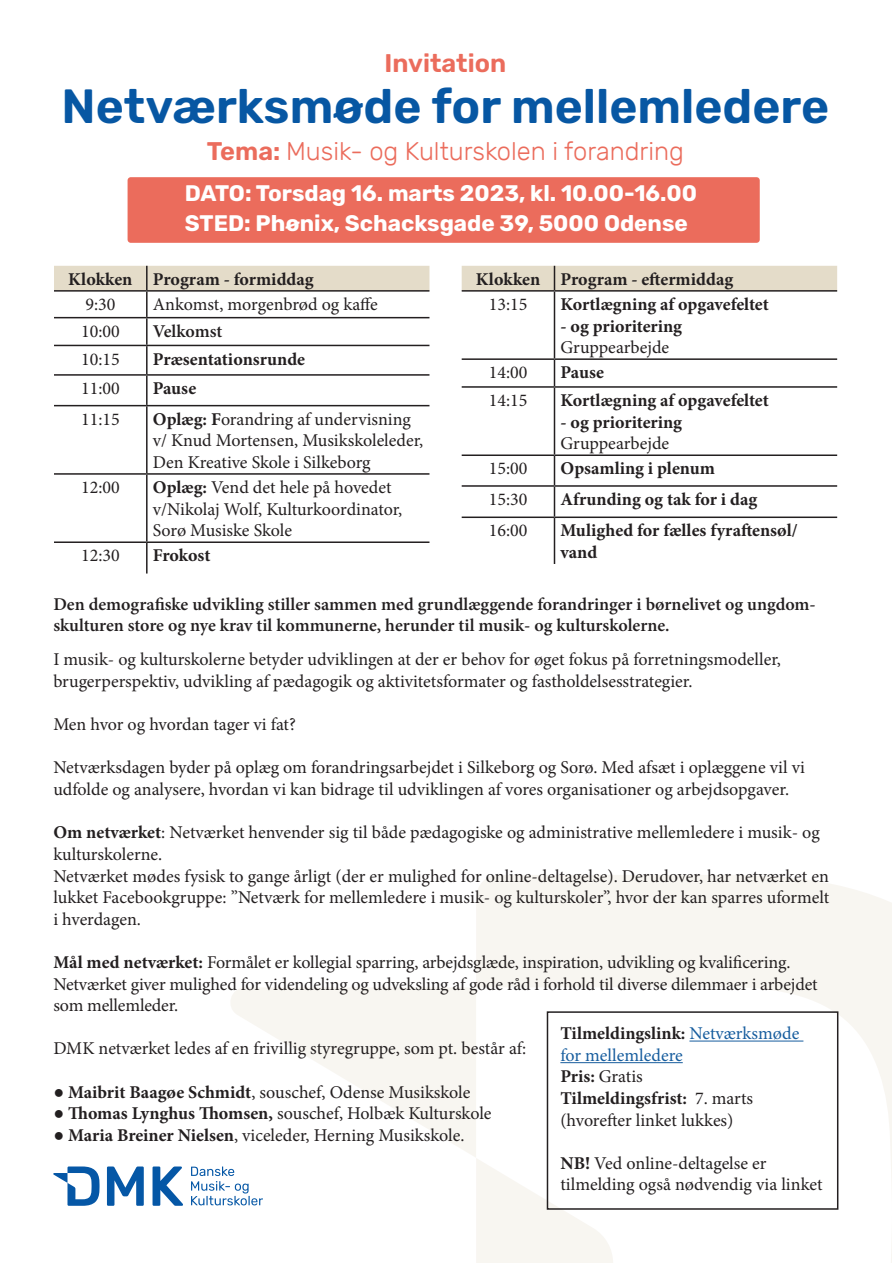
<style>
.page{position:relative;width:893px;height:1263px;background:#fff}
.page>*{position:absolute;margin:0;border:0;box-sizing:border-box;transform-origin:0 0}
.t1{font:600 48px "Rubik";color:#0757a3}
.t2{font:300 25.5px "Rubik";color:#eb6c5c}
.t3{font:600 25.5px "Rubik";color:#eb6c5c}
.t4{font:700 22.5px/30px "Rubik";color:#fff}
.t5{font:18px/21.6px "Minion Pro";letter-spacing:-.005em;color:#231f20}
.t6{font:700 18px/21.6px "Minion Pro";color:#231f20}
.t7{font:600 18px/21.6px "Minion Pro";color:#231f20}
.s1{font-weight:600}
.s2{font-weight:700}
.s3{font-family:"Helvetica"}
.s4{font-weight:400;color:#175d9e}
.s5{font-weight:400}
</style>
<div class="page">
<svg style="left:228px;top:875px;width:664px;height:388px"></svg>
<svg style="left:53px;top:1166px;width:47px;height:40px"></svg>
<svg style="left:107px;top:1166px;width:37px;height:40px"></svg>
<svg style="left:153px;top:1166px;width:30px;height:40px"></svg>
<svg style="left:191px;top:1166px;width:72px;height:39px"></svg>
<div style="left:128px;top:177px;width:632px;height:66px;background:#eb6c5c;border-radius:3px"></div>
<hr style="left:689px;top:1040px;width:114px;height:1px;background:#175d9e">
<hr style="left:560px;top:1062px;width:123px;height:1px;background:#175d9e">
<div style="left:54px;top:266px;width:375px;height:24px;background:#e4dcc9"></div>
<hr style="left:146px;top:266px;width:2px;height:24px;background:#231f20">
<hr style="left:54px;top:290px;width:93px;height:2px;background:#231f20">
<hr style="left:54px;top:317px;width:93px;height:1px;background:#231f20">
<hr style="left:147px;top:317px;width:282px;height:1px;background:#231f20">
<hr style="left:54px;top:345px;width:93px;height:1px;background:#231f20">
<hr style="left:147px;top:345px;width:282px;height:1px;background:#231f20">
<hr style="left:54px;top:374px;width:93px;height:2px;background:#231f20">
<hr style="left:54px;top:405px;width:93px;height:1px;background:#231f20">
<hr style="left:54px;top:473px;width:93px;height:2px;background:#231f20">
<hr style="left:147px;top:473px;width:282px;height:2px;background:#231f20">
<hr style="left:54px;top:541px;width:93px;height:2px;background:#231f20">
<hr style="left:147px;top:290px;width:282px;height:2px;background:#231f20">
<hr style="left:146px;top:292px;width:2px;height:25px;background:#231f20">
<hr style="left:146px;top:318px;width:2px;height:27px;background:#231f20">
<hr style="left:146px;top:346px;width:2px;height:28px;background:#231f20">
<hr style="left:146px;top:406px;width:2px;height:67px;background:#231f20">
<hr style="left:146px;top:475px;width:2px;height:66px;background:#231f20">
<hr style="left:147px;top:541px;width:282px;height:2px;background:#231f20">
<hr style="left:146px;top:543px;width:2px;height:30px;background:#231f20">
<hr style="left:147px;top:374px;width:282px;height:2px;background:#231f20">
<hr style="left:146px;top:376px;width:2px;height:29px;background:#231f20">
<hr style="left:147px;top:405px;width:282px;height:1px;background:#231f20">
<div style="left:462px;top:266px;width:375px;height:24px;background:#e4dcc9"></div>
<hr style="left:462px;top:290px;width:92px;height:2px;background:#231f20">
<hr style="left:462px;top:358px;width:92px;height:2px;background:#231f20">
<hr style="left:554px;top:358px;width:283px;height:2px;background:#231f20">
<hr style="left:462px;top:386px;width:92px;height:2px;background:#231f20">
<hr style="left:554px;top:386px;width:283px;height:2px;background:#231f20">
<hr style="left:462px;top:454px;width:92px;height:2px;background:#231f20">
<hr style="left:462px;top:485px;width:92px;height:2px;background:#231f20">
<hr style="left:462px;top:516px;width:92px;height:2px;background:#231f20">
<hr style="left:554px;top:516px;width:283px;height:2px;background:#231f20">
<hr style="left:554px;top:290px;width:283px;height:2px;background:#231f20">
<hr style="left:554px;top:292px;width:1px;height:66px;background:#231f20">
<svg style="left:554px;top:360px;width:1px;height:26px"></svg>
<hr style="left:554px;top:388px;width:1px;height:66px;background:#231f20">
<hr style="left:554px;top:518px;width:1px;height:46px;background:#231f20">
<hr style="left:554px;top:454px;width:283px;height:2px;background:#231f20">
<svg style="left:554px;top:456px;width:1px;height:60px"></svg>
<hr style="left:554px;top:485px;width:283px;height:2px;background:#231f20">
<div style="left:547px;top:1011px;width:291px;height:199px;border:2px solid #231f20"></div>
<h2 class="t3" style="left:385px;top:49px;width:123px">Invitation</h2>
<h1 class="t1" style="left:62px;top:79px;width:769px">Netværksmøde for mellemledere</h1>
<h2 class="t2" style="left:207px;top:137px;width:479px"><span class="s1">Tema:</span> Musik- og Kulturskolen i forandring</h2>
<p class="t4" style="left:185px;top:179px;width:514px">DATO: Torsdag 16. marts 2023, kl. 10.00-16.00<br>STED: Phønix, Schacksgade 39, 5000 Odense</p>
<p class="t6" style="left:68px;top:268px;width:247px">Klokken Program - formiddag</p>
<p class="t5" style="left:85px;top:293px;width:32px">9:30</p>
<p class="t5" style="left:153px;top:293px;width:226px">Ankomst, morgenbrød og kaffe</p>
<p class="t5" style="left:81px;top:320px;width:40px">10:00</p>
<p class="t7" style="left:153px;top:320px;width:71px">Velkomst</p>
<p class="t5" style="left:81px;top:348px;width:40px">10:15</p>
<p class="t6" style="left:153px;top:348px;width:154px">Præsentationsrunde</p>
<p class="t5" style="left:81px;top:378px;width:40px">11:00</p>
<p class="t6" style="left:153px;top:377px;width:45px">Pause</p>
<p class="t5" style="left:81px;top:408px;width:40px">11:15</p>
<p class="t5" style="left:153px;top:408px;width:272px"><span class="s2">Oplæg: F</span>orandring af undervisning v/ Knud Mortensen, Musikskoleleder,<br>Den Kreative Skole i Silkeborg</p>
<p class="t5" style="left:81px;top:477px;width:40px">12:00</p>
<p class="t5" style="left:153px;top:477px;width:251px"><span class="s2">Oplæg:</span> Vend det hele på hovedet v/Nikolaj Wolf, Kulturkoordinator,<br>Sorø Musiske Skole</p>
<p class="t5" style="left:81px;top:545px;width:40px">12:30</p>
<p class="t6" style="left:153px;top:545px;width:59px">Frokost</p>
<p class="t6" style="left:476px;top:268px;width:259px">Klokken Program - eftermiddag</p>
<p class="t5" style="left:489px;top:293px;width:40px">13:15</p>
<p class="t6" style="left:560px;top:293px;width:210px">Kortlægning af opgavefeltet</p>
<p class="t6" style="left:560px;top:315px;width:123px">- og prioritering</p>
<p class="t5" style="left:560px;top:337px;width:110px">Gruppearbejde</p>
<p class="t5" style="left:489px;top:362px;width:40px">14:00</p>
<p class="t6" style="left:560px;top:361px;width:45px">Pause</p>
<p class="t5" style="left:489px;top:390px;width:40px">14:15</p>
<p class="t6" style="left:560px;top:389px;width:210px">Kortlægning af opgavefeltet</p>
<p class="t6" style="left:560px;top:411px;width:123px">- og prioritering</p>
<p class="t5" style="left:560px;top:433px;width:110px">Gruppearbejde</p>
<p class="t5" style="left:489px;top:458px;width:40px">15:00</p>
<p class="t6" style="left:560px;top:458px;width:156px">Opsamling i plenum</p>
<p class="t5" style="left:489px;top:489px;width:40px">15:30</p>
<p class="t6" style="left:560px;top:488px;width:198px">Afrunding og tak for i dag</p>
<p class="t5" style="left:489px;top:520px;width:40px">16:00</p>
<p class="t6" style="left:560px;top:520px;width:239px">Mulighed for fælles fyraftensøl/ vand</p>
<p class="t7" style="left:53px;top:593px;width:764px">Den demografiske udvikling stiller sammen med grundlæggende forandringer i børnelivet og ungdom&shy;skulturen store og nye krav til kommunerne, herunder til musik- og kulturskolerne.</p>
<p class="t5" style="left:53px;top:649px;width:729px">I musik- og kulturskolerne betyder udviklingen at der er behov for øget fokus på forretningsmodeller, brugerperspektiv, udvikling af pædagogik og aktivitetsformater og fastholdelsesstrategier.</p>
<p class="t5" style="left:53px;top:714px;width:244px">Men hvor og hvordan tager vi fat?</p>
<p class="t5" style="left:53px;top:757px;width:753px">Netværksdagen byder på oplæg om forandringsarbejdet i Silkeborg og Sorø. Med afsæt i oplæggene vil vi udfolde og analysere, hvordan vi kan bidrage til udviklingen af vores organisationer og arbejdsopgaver.</p>
<p class="t5" style="left:53px;top:822px;width:777px"><span class="s2">Om netværket</span>: Netværket henvender sig til både pædagogiske og administrative mellemledere i musik- og kulturskolerne.<br>Netværket mødes fysisk to gange årligt (der er mulighed for online-deltagelse). Derudover, har netværket en lukket Facebookgruppe: ”Netværk for mellemledere i musik- og kulturskoler”, hvor der kan sparres uformelt i hverdagen.</p>
<p class="t5" style="left:53px;top:951px;width:766px"><span class="s2">Mål med netværket:</span> Formålet er kollegial sparring, arbejdsglæde, inspiration, udvikling og kvalificering.<br>Netværket giver mulighed for videndeling og udveksling af gode råd i forhold til diverse dilemmaer i arbejdet som mellemleder.</p>
<p class="t5" style="left:53px;top:1038px;width:474px">DMK netværket ledes af en frivillig styregruppe, som pt. består af:</p>
<p class="t5" style="left:53px;top:1081px;width:419px"><span class="s3">●</span> <span class="s2">Maibrit Baagøe Schmidt</span>, souschef, Odense Musikskole</p>
<p class="t5" style="left:53px;top:1103px;width:440px"><span class="s3">●</span> <span class="s2">Thomas Lynghus Thomsen,</span> souschef, Holbæk Kulturskole</p>
<p class="t5" style="left:53px;top:1124px;width:413px"><span class="s3">●</span> <span class="s2">Maria Breiner Nielsen</span>, viceleder, Herning Musikskole.</p>
<p class="t6" style="left:560px;top:1022px;width:240px">Tilmeldingslink: <span class="s4">Netværksmøde for mellemledere<br></span>Pris: <span class="s5">Gratis<br></span>Tilmeldingsfrist: <span class="s5">7. marts (hvorefter linket lukkes)</span></p>
<p class="t5" style="left:560px;top:1152px;width:264px"><span class="s2">NB!</span> Ved online-deltagelse er tilmelding også nødvendig via linket</p>
</div>
